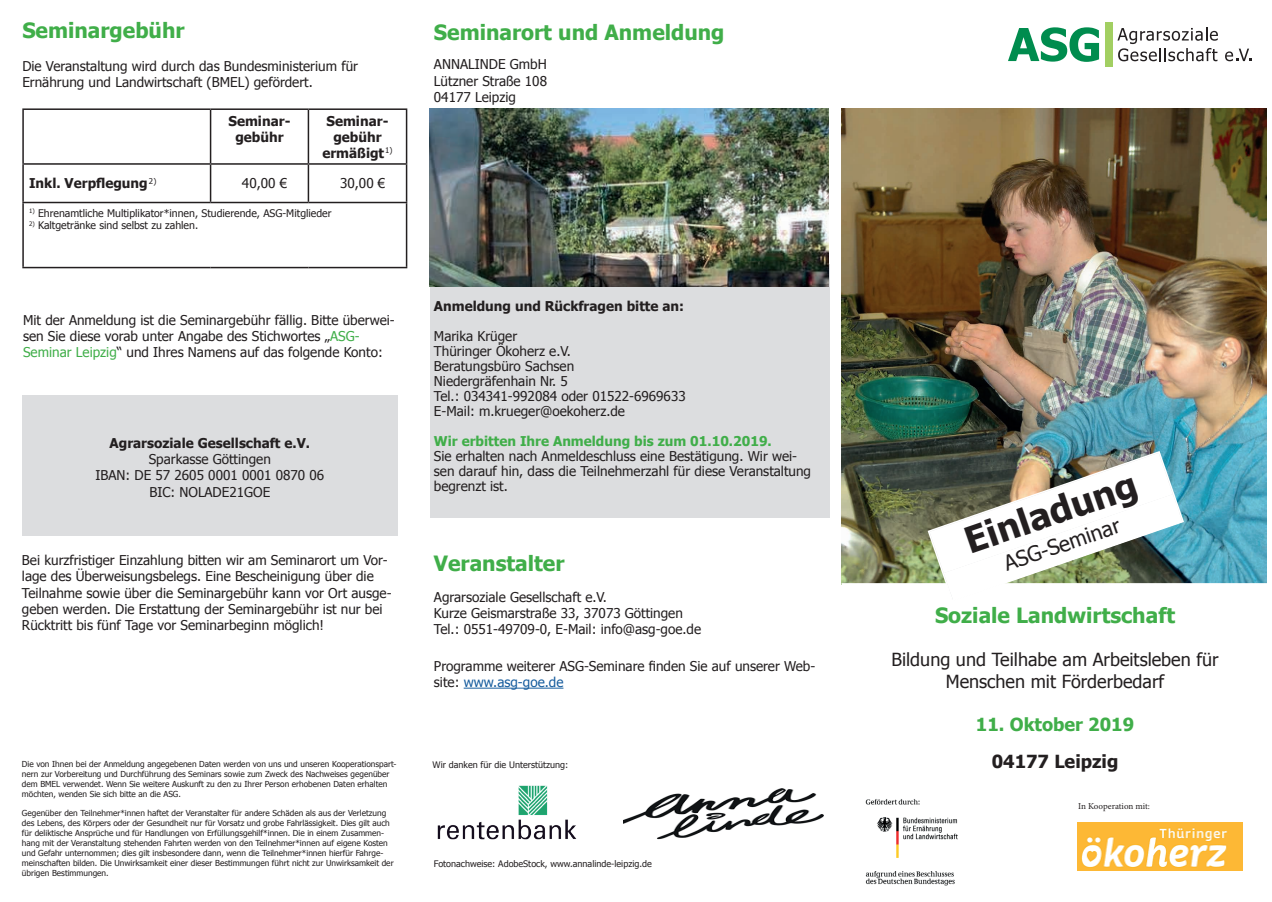
<style>
.page{position:relative;width:1272px;height:902px;background:#fff}
.page>*{position:absolute;margin:0;border:0;box-sizing:border-box;transform-origin:0 0}
.t1{font:700 36px "Tahoma";color:#231f20}
.t2{font:700 21px "Tahoma";color:#40ae49}
.t3{font:21px "Tahoma";color:#231f20}
.t4{font:18px/21.6px "Tahoma";color:#231f20;text-align:center}
.t5{font:700 18px "Tahoma";color:#40ae49}
.t6{font:700 18px "Tahoma";color:#231f20}
.t7{font:13.5px/16.2px "Tahoma";color:#231f20}
.t8{font:700 13.5px/16.2px "Tahoma";color:#231f20;text-align:center}
.t9{font:10.5px "Tahoma";color:#231f20}
.t10{font:9px "Tahoma";color:#231f20}
.t11{font:9px "Minion Pro";color:#231f20}
.t12{font:8.25px/9.9px "Tahoma";color:#231f20}
.s1{color:#40ae49}
.s2{font-weight:700}
.s3{font-weight:700;color:#40ae49}
.s4{color:#175d9e}
</style>
<div class="page">
<img style="left:865px;top:799px;width:93px;height:87px">
<img style="left:841px;top:109px;width:425px;height:474px">
<svg style="left:429px;top:276px;width:400px;height:15px;background:#bbbcbd"></svg>
<div style="left:429px;top:291px;width:400px;height:57px;background:#dcdddf"></div>
<div style="left:429px;top:336px;width:400px;height:27px;background:#dcdddf"></div>
<div style="left:429px;top:351px;width:400px;height:27px;background:#dcdddf"></div>
<div style="left:429px;top:366px;width:400px;height:27px;background:#dcdddf"></div>
<div style="left:429px;top:381px;width:400px;height:27px;background:#dcdddf"></div>
<div style="left:429px;top:396px;width:400px;height:27px;background:#dcdddf"></div>
<div style="left:429px;top:411px;width:400px;height:27px;background:#dcdddf"></div>
<div style="left:429px;top:426px;width:400px;height:72px;background:#dcdddf"></div>
<div style="left:429px;top:491px;width:400px;height:26px;background:#dcdddf"></div>
<hr style="left:463px;top:687px;width:100px;height:1px;background:#175d9e">
<img style="left:1077px;top:822px;width:165px;height:48px">
<hr style="left:22px;top:108px;width:188px;height:2px;background:#231f20">
<hr style="left:22px;top:110px;width:2px;height:53px;background:#231f20">
<hr style="left:210px;top:108px;width:98px;height:2px;background:#231f20">
<hr style="left:210px;top:110px;width:1px;height:53px;background:#231f20">
<hr style="left:308px;top:108px;width:99px;height:2px;background:#231f20">
<hr style="left:308px;top:110px;width:1px;height:53px;background:#231f20">
<hr style="left:406px;top:110px;width:1px;height:53px;background:#231f20">
<hr style="left:22px;top:163px;width:188px;height:2px;background:#231f20">
<hr style="left:22px;top:165px;width:2px;height:37px;background:#231f20">
<hr style="left:210px;top:163px;width:98px;height:2px;background:#231f20">
<hr style="left:308px;top:163px;width:99px;height:2px;background:#231f20">
<hr style="left:22px;top:202px;width:188px;height:1px;background:#231f20">
<hr style="left:22px;top:203px;width:2px;height:64px;background:#231f20">
<hr style="left:406px;top:203px;width:1px;height:64px;background:#231f20">
<hr style="left:22px;top:267px;width:188px;height:1px;background:#231f20">
<hr style="left:210px;top:267px;width:98px;height:1px;background:#231f20">
<hr style="left:308px;top:267px;width:99px;height:1px;background:#231f20">
<hr style="left:210px;top:165px;width:1px;height:37px;background:#231f20">
<hr style="left:308px;top:165px;width:1px;height:37px;background:#231f20">
<hr style="left:406px;top:165px;width:1px;height:37px;background:#231f20">
<hr style="left:210px;top:202px;width:98px;height:1px;background:#231f20">
<hr style="left:308px;top:202px;width:99px;height:1px;background:#231f20">
<hr style="left:22px;top:396px;width:375px;height:4px;background:#dcdddf">
<div style="left:22px;top:399px;width:375px;height:19px;background:#dcdddf"></div>
<div style="left:22px;top:415px;width:375px;height:19px;background:#dcdddf"></div>
<div style="left:22px;top:432px;width:375px;height:51px;background:#dcdddf"></div>
<div style="left:22px;top:480px;width:375px;height:19px;background:#dcdddf"></div>
<div style="left:22px;top:496px;width:375px;height:19px;background:#dcdddf"></div>
<div style="left:22px;top:513px;width:375px;height:23px;background:#dcdddf"></div>
<svg style="left:1008px;top:27px;width:90px;height:35px"></svg>
<svg style="left:1117px;top:27px;width:100px;height:34px"></svg>
<svg style="left:1225px;top:49px;width:26px;height:12px"></svg>
<div style="left:1105px;top:22px;width:7px;height:45px;background:#a2cf62"></div>
<img style="left:429px;top:109px;width:399px;height:177px">
<img style="left:437px;top:785px;width:139px;height:55px">
<img style="left:926px;top:450px;width:258px;height:134px">
<img style="left:624px;top:788px;width:199px;height:52px">
<p class="t2" style="left:22px;top:16px;width:164px">Seminargebühr</p>
<p class="t7" style="left:22px;top:57px;width:337px">Die Veranstaltung wird durch das Bundesministerium für<br>Ernährung und Landwirtschaft (BMEL) gefördert.</p>
<p class="t8" style="left:228px;top:112px;width:63px">Seminar&shy;gebühr</p>
<p class="t8" style="left:322px;top:112px;width:72px">Seminar&shy;gebühr ermäßigt<sup>1)</sup></p>
<p class="t8" style="left:29px;top:174px;width:129px">Inkl. Verpflegung<sup>2)</sup></p>
<p class="t7" style="left:242px;top:174px;width:47px">40,00 €</p>
<p class="t7" style="left:340px;top:174px;width:47px">30,00 €</p>
<p class="t9" style="left:29px;top:206px;width:304px"><sup>1)</sup> Ehrenamtliche Multiplikator*innen, Studierende, ASG-Mitglieder</p>
<p class="t9" style="left:29px;top:218px;width:171px"><sup>2)</sup> Kaltgetränke sind selbst zu zahlen.</p>
<p class="t7" style="left:23px;top:311px;width:373px">Mit der Anmeldung ist die Seminargebühr fällig. Bitte überwei&shy;sen Sie diese vorab unter Angabe des Stichwortes „<span class="s1">ASG-<br>Seminar Leipzig</span>“ und Ihres Namens auf das folgende Konto:</p>
<p class="t7" style="left:95px;top:434px;width:230px;text-align:center"><span class="s2">Agrarsoziale Gesellschaft e.V.<br></span>Sparkasse Göttingen<br>IBAN: DE 57 2605 0001 0001 0870 06</p>
<p class="t7" style="left:149px;top:483px;width:122px">BIC: NOLADE21GOE</p>
<p class="t7" style="left:22px;top:551px;width:371px">Bei kurzfristiger Einzahlung bitten wir am Seminarort um Vor&shy;lage des Überweisungsbelegs. Eine Bescheinigung über die Teilnahme sowie über die Seminargebühr kann vor Ort ausge&shy;geben werden. Die Erstattung der Seminargebühr ist nur bei Rücktritt bis fünf Tage vor Seminarbeginn möglich!</p>
<p class="t12" style="left:22px;top:758px;width:376px">Die von Ihnen bei der Anmeldung angegebenen Daten werden von uns und unseren Kooperationspart&shy;nern zur Vorbereitung und Durchführung des Seminars sowie zum Zweck des Nachweises gegenüber dem BMEL verwendet. Wenn Sie weitere Auskunft zu den zu Ihrer Person erhobenen Daten erhalten möchten, wenden Sie sich bitte an die ASG.</p>
<p class="t12" style="left:22px;top:808px;width:373px">Gegenüber den Teilnehmer*innen haftet der Veranstalter für andere Schäden als aus der Verletzung des Lebens, des Körpers oder der Gesundheit nur für Vorsatz und grobe Fahrlässigkeit. Dies gilt auch für deliktische Ansprüche und für Handlungen von Erfüllungsgehilf*innen. Die in einem Zusammen&shy;hang mit der Veranstaltung stehenden Fahrten werden von den Teilnehmer*innen auf eigene Kosten und Gefahr unternommen; dies gilt insbesondere dann, wenn die Teilnehmer*innen hierfür Fahrge&shy;meinschaften bilden. Die Unwirksamkeit einer dieser Bestimmungen führt nicht zur Unwirksamkeit der übrigen Bestimmungen.</p>
<p class="t2" style="left:434px;top:17px;width:292px">Seminarort und Anmeldung</p>
<p class="t7" style="left:434px;top:56px;width:114px">ANNALINDE GmbH</p>
<p class="t7" style="left:434px;top:72px;width:115px">Lützner Straße 108</p>
<p class="t7" style="left:434px;top:88px;width:84px">04177 Leipzig</p>
<p class="t8" style="left:434px;top:297px;width:252px">Anmeldung und Rückfragen bitte an:</p>
<p class="t7" style="left:434px;top:327px;width:85px">Marika Krüger</p>
<p class="t7" style="left:434px;top:342px;width:138px">Thüringer Ökoherz e.V.</p>
<p class="t7" style="left:434px;top:357px;width:142px">Beratungsbüro Sachsen</p>
<p class="t7" style="left:434px;top:372px;width:135px">Niedergräfenhain Nr. 5</p>
<p class="t7" style="left:434px;top:387px;width:253px">Tel.: 034341-992084 oder 01522-6969633</p>
<p class="t7" style="left:434px;top:402px;width:193px">E-Mail: m.krueger@oekoherz.de</p>
<p class="t7" style="left:434px;top:433px;width:378px;line-height:15px"><span class="s3">Wir erbitten Ihre Anmeldung bis zum 01.10.2019.<br></span>Sie erhalten nach Anmeldeschluss eine Bestätigung. Wir wei&shy;sen darauf hin, dass die Teilnehmerzahl für diese Veranstaltung begrenzt ist.</p>
<p class="t2" style="left:434px;top:548px;width:132px">Veranstalter</p>
<p class="t7" style="left:434px;top:588px;width:269px">Agrarsoziale Gesellschaft e.V.<br>Kurze Geismarstraße 33, 37073 Göttingen<br>Tel.: 0551-49709-0, E-Mail: info@asg-goe.de</p>
<p class="t7" style="left:434px;top:657px;width:383px">Programme weiterer ASG-Seminare finden Sie auf unserer Web&shy;site: <span class="s4">www.asg-goe.de</span></p>
<p class="t10" style="left:432px;top:758px;width:137px">Wir danken für die Unterstützung:</p>
<p class="t10" style="left:434px;top:857px;width:219px">Fotonachweise: AdobeStock, www.annalinde-leipzig.de</p>
<p class="t1" style="left:957px;top:518px;width:181px;rotate:-19deg">Einladung</p>
<p class="t3" style="left:1000px;top:550px;width:123px;rotate:-19deg">ASG-Seminar</p>
<p class="t2" style="left:935px;top:600px;width:241px">Soziale Landwirtschaft</p>
<p class="t4" style="left:891px;top:648px;width:329px">Bildung und Teilhabe am Arbeitsleben für<br>Menschen mit Förderbedarf</p>
<p class="t5" style="left:975px;top:711px;width:160px">11. Oktober 2019</p>
<p class="t6" style="left:991px;top:748px;width:128px">04177 Leipzig</p>
<p class="t11" style="left:1078px;top:800px;width:73px">In Kooperation mit:</p>
</div>
